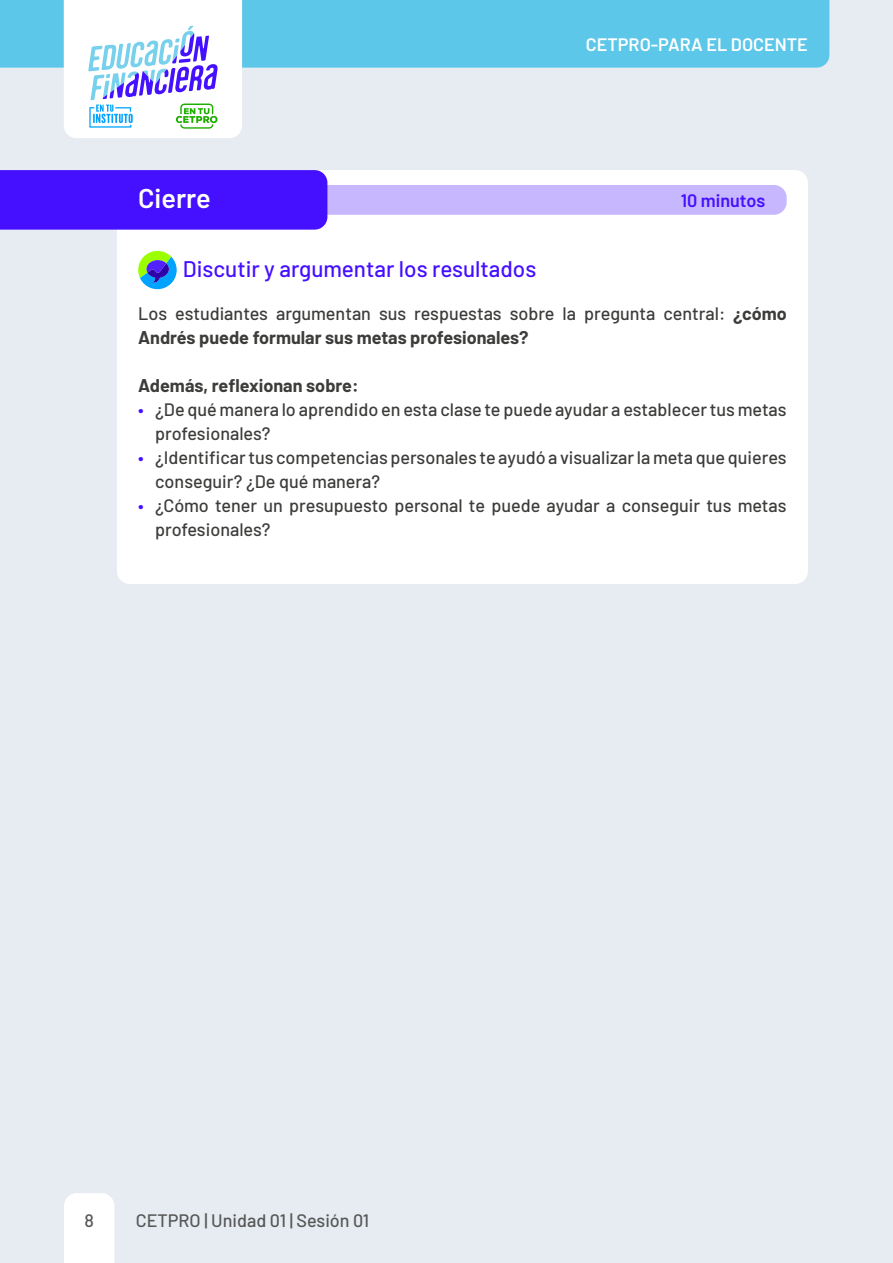
<style>
.page{position:relative;width:893px;height:1263px;background:#e6ecf2}
.page>*{position:absolute;margin:0;border:0;box-sizing:border-box;transform-origin:0 0}
.t1{font:600 27px "Barlow";color:#fff}
.t2{font:500 22.5px "Barlow";color:#450fff}
.t3{font:500 18px/24px "Barlow";color:#3c3c3b}
.t4{font:500 18px "Barlow";color:#575756}
.t5{font:700 18px "Barlow";color:#3c3c3b}
.t6{font:600 18px "Barlow";color:#fff}
.t7{font:600 18px "Barlow";color:#450fff}
.s1{font-weight:700}
.s2{color:#450fff}
</style>
<div class="page">
<div style="left:64px;top:1193px;width:50px;height:70px;background:#fff"></div>
<div style="left:0;top:0;width:829px;height:68px;background:#5cc7e8"></div>
<svg style="left:64px;top:0;width:178px;height:138px"></svg>
<div style="left:117px;top:170px;width:691px;height:414px;background:#fff;border-radius:13px"></div>
<svg style="left:138px;top:251px;width:39px;height:38px"></svg>
<svg style="left:0;top:170px;width:787px;height:60px"></svg>
<p class="t6" style="left:586px;top:32px;width:224px">CETPRO-PARA EL DOCENTE</p>
<h1 class="t1" style="left:138px;top:178px;width:74px">Cierre</h1>
<p class="t7" style="left:681px;top:188px;width:86px">10 minutos</p>
<p class="t2" style="left:183px;top:253px;width:355px">Discutir y argumentar los resultados</p>
<p class="t3" style="left:138px;top:300px;width:650px">Los estudiantes argumentan sus respuestas sobre la pregunta central: <span class="s1">¿cómo<br>Andrés puede formular sus metas profesionales?</span></p>
<p class="t5" style="left:138px;top:372px;width:222px">Además, reflexionan sobre:</p>
<p class="t3" style="left:155px;top:396px;width:633px;text-indent:-17px"><span class="s2">•</span> ¿De qué manera lo aprendido en esta clase te puede ayudar a establecer tus metas profesionales?</p>
<p class="t3" style="left:155px;top:444px;width:633px;text-indent:-17px"><span class="s2">•</span> ¿Identificar tus competencias personales te ayudó a visualizar la meta que quieres conseguir? ¿De qué manera?</p>
<p class="t3" style="left:155px;top:492px;width:633px;text-indent:-17px"><span class="s2">•</span> ¿Cómo tener un presupuesto personal te puede ayudar a conseguir tus metas profesionales?</p>
<p class="t4" style="left:84px;top:1207px;width:11px">8</p>
<p class="t4" style="left:136px;top:1207px;width:235px">CETPRO | Unidad 01 | Sesión 01</p>
</div>
